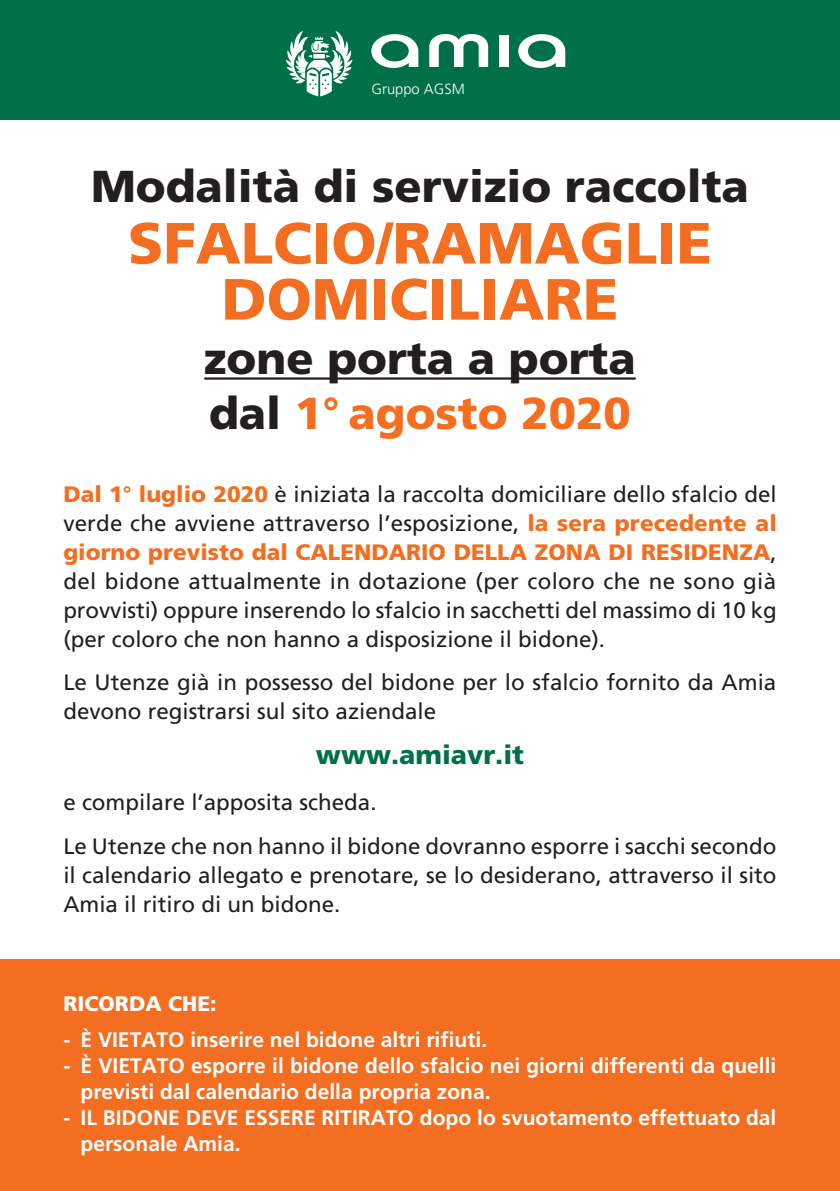
<style>
.page{position:relative;width:840px;height:1191px;background:#fff}
.page>*{position:absolute;margin:0;border:0;box-sizing:border-box;transform-origin:0 0}
.t1{font:900 58px/56px "Frutiger LT Std";color:#f36e21;text-align:center}
.t2{font:900 44.6px/54.4px "Frutiger LT Std";color:#231f20}
.t3{font:900 26.6px "Frutiger LT Std";color:#007049}
.t4{font:22.4px/29px "Frutiger LT Std";color:#231f20}
.t5{font:700 21px/26px "Frutiger LT Std";color:#fff}
.t6{font:900 21px "Frutiger LT Std";color:#fff}
.t7{font:300 14.8px "Frutiger LT Std";color:#fff}
.s1{color:#f36e21}
.s2{font-weight:900;color:#f36e21}
</style>
<div class="page">
<div style="left:0;top:0;width:839px;height:119px;background:#007049"></div>
<svg style="left:429px;top:34px;width:59px;height:33px"></svg>
<svg style="left:371px;top:34px;width:47px;height:34px"></svg>
<svg style="left:518px;top:34px;width:47px;height:34px"></svg>
<div style="left:499px;top:35px;width:9px;height:32px;background:#fff"></div>
<svg style="left:286px;top:31px;width:66px;height:65px"></svg>
<hr style="left:204px;top:377px;width:431px;height:3px;background:#231f20">
<div style="left:0;top:959px;width:839px;height:232px;background:#f36e21"></div>
<p class="t7" style="left:371px;top:81px;width:95px">Gruppo AGSM</p>
<h2 class="t2" style="left:91px;top:159px;width:659px">Modalità di servizio raccolta</h2>
<h1 class="t1" style="left:128px;top:215px;width:585px">SFALCIO/RAMAGLIE<br>DOMICILIARE</h1>
<h2 class="t2" style="left:204px;top:331px;width:432px">zone porta a porta dal <span class="s1">1° agosto 2020</span></h2>
<p class="t4" style="left:63px;top:479px;width:714px;text-align:justify"><span class="s2">Dal 1° luglio 2020</span> è iniziata la raccolta domiciliare dello sfalcio del verde che avviene attraverso l’esposizione, <span class="s2">la sera precedente al giorno previsto dal CALENDARIO DELLA ZONA DI RESIDENZA</span>, del bidone attualmente in dotazione (per coloro che ne sono già provvisti) oppure inserendo lo sfalcio in sacchetti del massimo di 10 kg (per coloro che non hanno a disposizione il bidone).</p>
<p class="t4" style="left:63px;top:667px;width:714px">Le Utenze già in possesso del bidone per lo sfalcio fornito da Amia devono registrarsi sul sito aziendale</p>
<p class="t3" style="left:316px;top:738px;width:209px">www.amiavr.it</p>
<p class="t4" style="left:63px;top:780px;width:714px;line-height:44.4px">e compilare l’apposita scheda.<br>Le Utenze che non hanno il bidone dovranno esporre i sacchi secondo</p>
<p class="t4" style="left:63px;top:861px;width:714px">il calendario allegato e prenotare, se lo desiderano, attraverso il sito<br>Amia il ritiro di un bidone.</p>
<p class="t6" style="left:63px;top:990px;width:154px">RICORDA CHE:</p>
<p class="t5" style="left:63px;top:1026px;width:425px">- È VIETATO inserire nel bidone altri rifiuti.</p>
<p class="t5" style="left:81px;top:1052px;width:697px;text-indent:-17px">- È VIETATO esporre il bidone dello sfalcio nei giorni differenti da quelli previsti dal calendario della propria zona.</p>
<p class="t5" style="left:81px;top:1104px;width:697px;text-indent:-17px">- IL BIDONE DEVE ESSERE RITIRATO dopo lo svuotamento effettuato dal personale Amia.</p>
</div>
